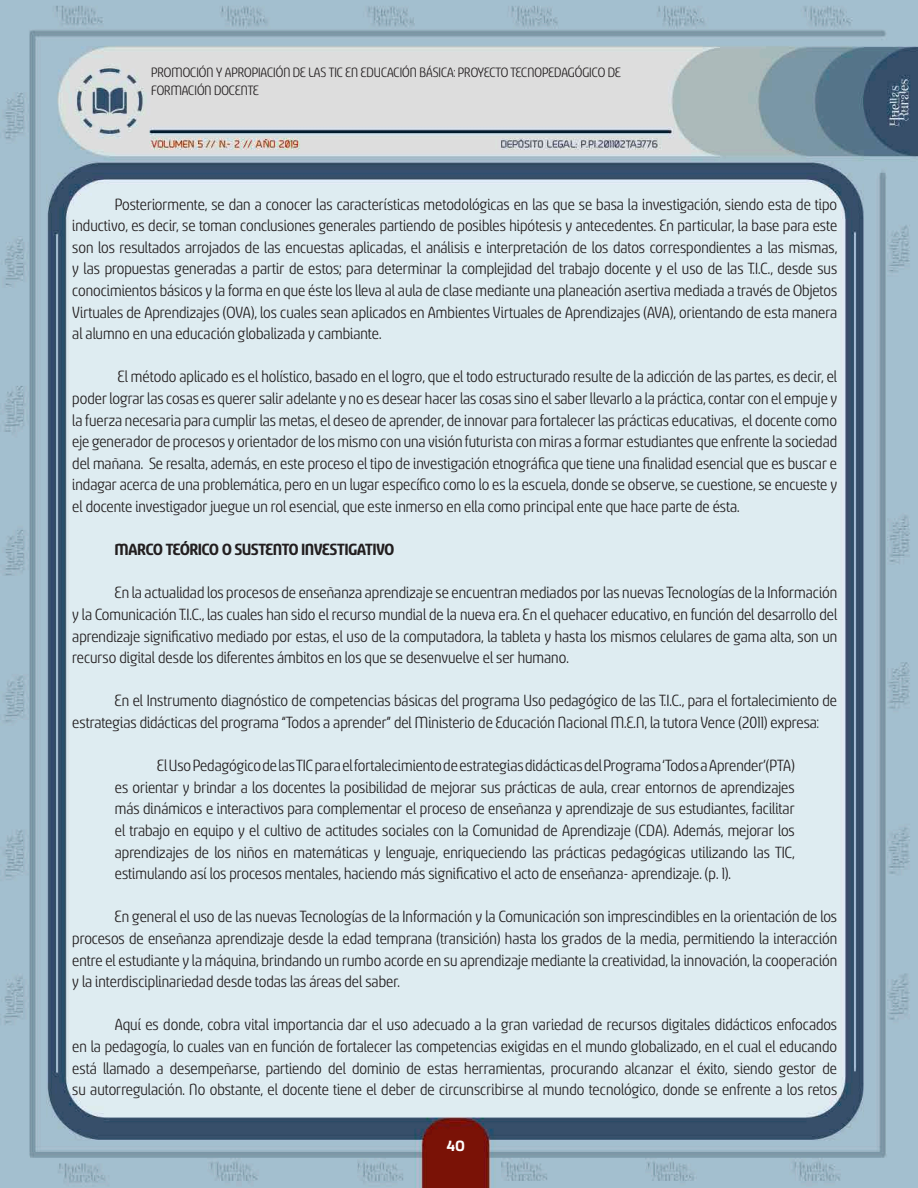
<style>
.page{position:relative;width:918px;height:1188px;background:#fff}
.page>*{position:absolute;margin:0;border:0;box-sizing:border-box;transform-origin:0 0}
.t1{font:18px/21.6px "Sancoale Narrow";color:#231f20;text-align:justify}
.t2{font:700 18px "Sancoale Narrow";color:#231f20}
.t3{font:15px/18px "Sancoale Narrow";color:#231f20}
.t4{font:500 15px "Akceler A";color:#fff}
</style>
<div class="page">
<img style="left:0;top:0;width:918px;height:1188px">
<p class="t3" style="left:151px;top:64px;width:471px">PROMOCIÓN Y APROPIACIÓN DE LAS TIC EN EDUCACIÓN BÁSICA: PROYECTO TECNOPEDAGÓGICO DE<br>FORMACIÓN DOCENTE</p>
<p class="t1" style="left:72px;top:194px;width:766px;text-indent:43px">Posteriormente, se dan a conocer las características metodológicas en las que se basa la investigación, siendo esta de tipo inductivo, es decir, se toman conclusiones generales partiendo de posibles hipótesis y antecedentes. En particular, la base para este son los resultados arrojados de las encuestas aplicadas, el análisis e interpretación de los datos correspondientes a las mismas, y las propuestas generadas a partir de estos; para determinar la complejidad del trabajo docente y el uso de las T.I.C., desde sus conocimientos básicos y la forma en que éste los lleva al aula de clase mediante una planeación asertiva mediada a través de Objetos Virtuales de Aprendizajes (OVA), los cuales sean aplicados en Ambientes Virtuales de Aprendizajes (AVA), orientando de esta manera al alumno en una educación globalizada y cambiante.</p>
<p class="t1" style="left:72px;top:366px;width:766px;text-indent:46px">El método aplicado es el holístico, basado en el logro, que el todo estructurado resulte de la adicción de las partes, es decir, el poder lograr las cosas es querer salir adelante y no es desear hacer las cosas sino el saber llevarlo a la práctica, contar con el empuje y la fuerza necesaria para cumplir las metas, el deseo de aprender, de innovar para fortalecer las prácticas educativas, el docente como eje generador de procesos y orientador de los mismo con una visión futurista con miras a formar estudiantes que enfrente la sociedad del mañana. Se resalta, además, en este proceso el tipo de investigación etnográfica que tiene una finalidad esencial que es buscar e indagar acerca de una problemática, pero en un lugar específico como lo es la escuela, donde se observe, se cuestione, se encueste y el docente investigador juegue un rol esencial, que este inmerso en ella como principal ente que hace parte de ésta.</p>
<p class="t2" style="left:115px;top:541px;width:281px">MARCO TEÓRICO O SUSTENTO INVESTIGATIVO</p>
<p class="t1" style="left:72px;top:582px;width:766px;text-indent:43px">En la actualidad los procesos de enseñanza aprendizaje se encuentran mediados por las nuevas Tecnologías de la Información y la Comunicación T.I.C., las cuales han sido el recurso mundial de la nueva era. En el quehacer educativo, en función del desarrollo del aprendizaje significativo mediado por estas, el uso de la computadora, la tableta y hasta los mismos celulares de gama alta, son un recurso digital desde los diferentes ámbitos en los que se desenvuelve el ser humano.</p>
<p class="t1" style="left:72px;top:690px;width:766px;text-indent:43px">En el Instrumento diagnóstico de competencias básicas del programa Uso pedagógico de las T.I.C., para el fortalecimiento de estrategias didácticas del programa “Todos a aprender” del Ministerio de Educación Nacional M.E.N, la tutora Vence (2011) expresa:</p>
<p class="t1" style="left:115px;top:755px;width:681px;text-indent:43px">El Uso Pedagógico de las TIC para el fortalecimiento de estrategias didácticas del Programa ‘Todos a Aprender’(PTA) es orientar y brindar a los docentes la posibilidad de mejorar sus prácticas de aula, crear entornos de aprendizajes más dinámicos e interactivos para complementar el proceso de enseñanza y aprendizaje de sus estudiantes, facilitar el trabajo en equipo y el cultivo de actitudes sociales con la Comunidad de Aprendizaje (CDA). Además, mejorar los aprendizajes de los niños en matemáticas y lenguaje, enriqueciendo las prácticas pedagógicas utilizando las TIC, estimulando así los procesos mentales, haciendo más significativo el acto de enseñanza- aprendizaje. (p. 1).</p>
<p class="t1" style="left:72px;top:906px;width:766px;text-indent:43px">En general el uso de las nuevas Tecnologías de la Información y la Comunicación son imprescindibles en la orientación de los procesos de enseñanza aprendizaje desde la edad temprana (transición) hasta los grados de la media, permitiendo la interacción entre el estudiante y la máquina, brindando un rumbo acorde en su aprendizaje mediante la creatividad, la innovación, la cooperación y la interdisciplinariedad desde todas las áreas del saber.</p>
<p class="t1" style="left:72px;top:1014px;width:766px;text-indent:43px">Aquí es donde, cobra vital importancia dar el uso adecuado a la gran variedad de recursos digitales didácticos enfocados en la pedagogía, lo cuales van en función de fortalecer las competencias exigidas en el mundo globalizado, en el cual el educando está llamado a desempeñarse, partiendo del dominio de estas herramientas, procurando alcanzar el éxito, siendo gestor de su autorregulación. No obstante, el docente tiene el deber de circunscribirse al mundo tecnológico, donde se enfrente a los retos</p>
<p class="t4" style="left:447px;top:1134px;width:20px">40</p>
</div>
